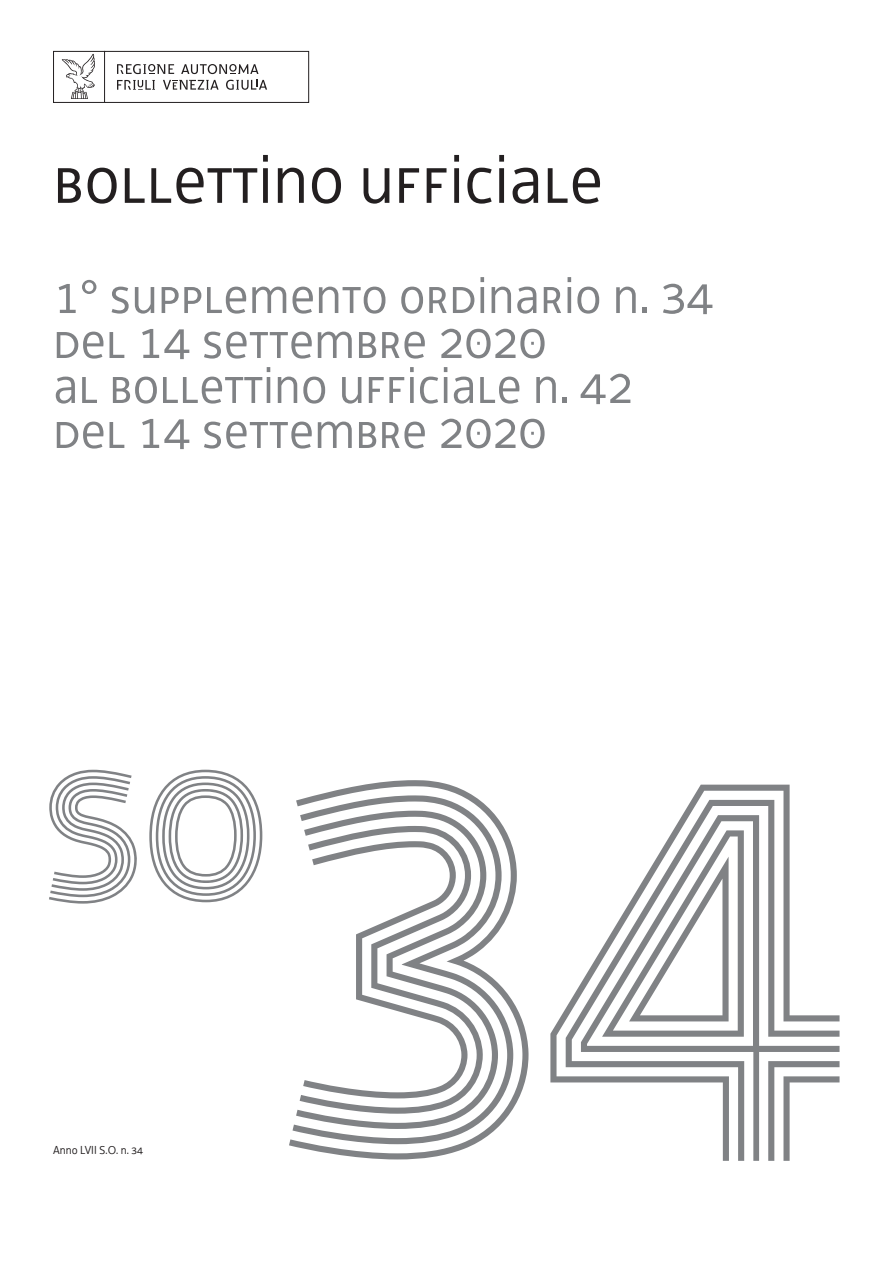
<style>
.page{position:relative;width:893px;height:1263px;background:#fff}
.page>*{position:absolute;margin:0;border:0;box-sizing:border-box;transform-origin:0 0}
.t1{font:72px "Decima UNI";color:#231f20}
.t2{font:54px/45px "Decima UNI";color:#808285}
.t3{font:12px "Decima WE";color:#231f20}
</style>
<div class="page">
<div style="left:53px;top:51px;width:52px;height:52px;border:1px solid #231f20"></div>
<div style="left:104px;top:51px;width:205px;height:52px;border:1px solid #231f20"></div>
<svg style="left:62px;top:54px;width:33px;height:45px"></svg>
<svg style="left:181px;top:64px;width:77px;height:10px"></svg>
<svg style="left:117px;top:64px;width:57px;height:10px"></svg>
<svg style="left:226px;top:80px;width:41px;height:10px"></svg>
<svg style="left:117px;top:80px;width:38px;height:10px"></svg>
<svg style="left:163px;top:80px;width:56px;height:10px"></svg>
<svg style="left:49px;top:770px;width:88px;height:134px"></svg>
<svg style="left:149px;top:769px;width:114px;height:134px"></svg>
<svg style="left:289px;top:780px;width:240px;height:380px"></svg>
<svg style="left:550px;top:785px;width:240px;height:298px"></svg>
<svg style="left:566px;top:800px;width:224px;height:283px"></svg>
<svg style="left:581px;top:815px;width:258px;height:346px"></svg>
<svg style="left:602px;top:830px;width:142px;height:207px"></svg>
<h1 class="t1" style="left:53px;top:137px;width:552px">BOLLETTINO UFFICIALE</h1>
<p class="t2" style="left:53px;top:273px;width:662px">1° sUPPLEmenTO ORDINARIO n. 34<br>DEL 14 settembre 2020<br>AL BOLLETTINO UFFICIALE N. 42<br>DEL 14 settembre 2020</p>
<p class="t3" style="left:53px;top:1142px;width:92px">Anno LVII S.O. n. 34</p>
</div>
